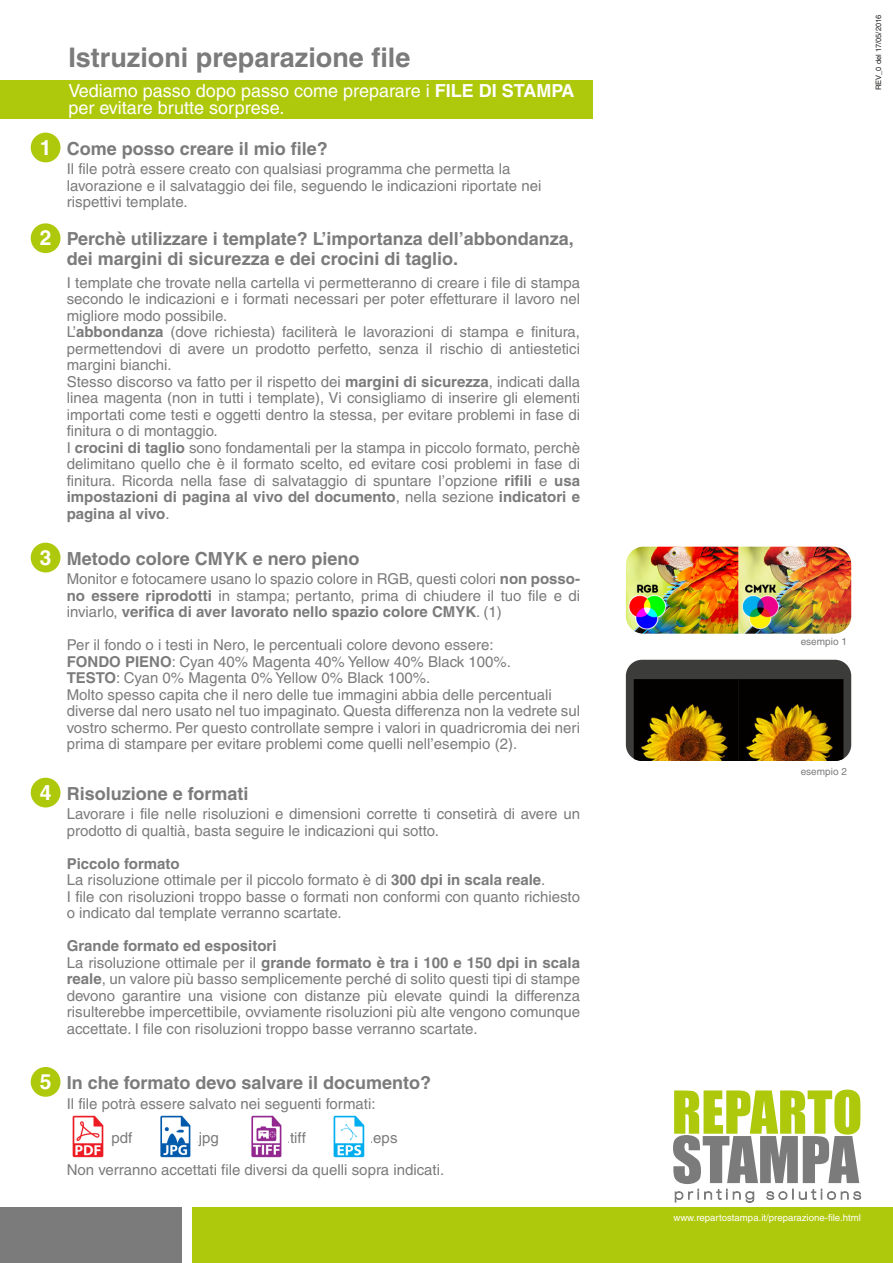
<style>
.page{position:relative;width:893px;height:1263px;background:#fff}
.page>*{position:absolute;margin:0;border:0;box-sizing:border-box;transform-origin:0 0}
.t1{font:700 27px "Helvetica";color:#7c7b7b}
.t2{font:700 21px "Helvetica";color:#fff}
.t3{font:700 18px/19.5px "Helvetica";color:#7c7b7b}
.t4{font:18px/16.5px "Helvetica";color:#fff}
.t5{font:15px/16.5px "Helvetica";color:#7c7b7b}
.t6{font:10.05px "Helvetica";color:#7c7b7b}
.t7{font:9.6px "Helvetica";color:#fff}
.t8{font:7.5px "Helvetica";color:#1d1d1b}
.s1{font-weight:700}
.s2{font-size:21px;color:#fff}
</style>
<div class="page">
<div style="left:0;top:80px;width:592px;height:38px;background:#aec90b"></div>
<div style="left:192px;top:1208px;width:701px;height:55px;background:#aec90b"></div>
<div style="left:0;top:1208px;width:182px;height:55px;background:#7c7b7b"></div>
<div style="left:31px;top:133px;width:29px;height:29px;background:#aec90b;border-radius:50%"></div>
<div style="left:31px;top:223px;width:29px;height:30px;background:#aec90b;border-radius:50%"></div>
<div style="left:31px;top:1067px;width:29px;height:30px;background:#aec90b;border-radius:50%"></div>
<img style="left:251px;top:1115px;width:31px;height:42px">
<img style="left:333px;top:1115px;width:32px;height:42px">
<img style="left:160px;top:1115px;width:31px;height:42px">
<img style="left:72px;top:1115px;width:32px;height:42px">
<div style="left:31px;top:543px;width:29px;height:29px;background:#aec90b;border-radius:50%"></div>
<div style="left:31px;top:778px;width:29px;height:29px;background:#aec90b;border-radius:50%"></div>
<img style="left:626px;top:547px;width:225px;height:87px">
<div style="left:626px;top:660px;width:225px;height:101px;background:#3c3c3b;border-radius:16px"></div>
<img style="left:634px;top:679px;width:209px;height:82px">
<svg style="left:673px;top:1089px;width:188px;height:113px"></svg>
<h1 class="t1" style="left:68px;top:41px;width:344px">Istruzioni preparazione file</h1>
<p class="t4" style="left:68px;top:83px;width:508px">Vediamo passo dopo passo come preparare i <span class="s1">FILE DI STAMPA </span>per evitare brutte sorprese.</p>
<p class="t3" style="left:40px;top:138px;width:290px"><span class="s2">1</span> Come posso creare il mio file?</p>
<p class="t5" style="left:67px;top:161px;width:476px">Il file potrà essere creato con qualsiasi programma che permetta la lavorazione e il salvataggio dei file, seguendo le indicazioni riportate nei rispettivi template.</p>
<p class="t3" style="left:67px;top:229px;width:508px">Perchè utilizzare i template? L’importanza dell’abbondanza, dei margini di sicurezza e dei crocini di taglio.</p>
<h2 class="t2" style="left:40px;top:225px;width:13px">2</h2>
<p class="t5" style="left:67px;top:274px;width:515px">I template che trovate nella cartella vi permetteranno di creare i file di stampa secondo le indicazioni e i formati necessari per poter effetturare il lavoro nel migliore modo possibile.<br>L’<span class="s1">abbondanza</span> (dove richiesta) faciliterà le lavorazioni di stampa e finitura, permettendovi di avere un prodotto perfetto, senza il rischio di antiestetici margini bianchi.<br>Stesso discorso va fatto per il rispetto dei <span class="s1">margini di sicurezza</span>, indicati dalla linea magenta (non in tutti i template), Vi consigliamo di inserire gli elementi importati come testi e oggetti dentro la stessa, per evitare problemi in fase di finitura o di montaggio.<br>I <span class="s1">crocini di taglio</span> sono fondamentali per la stampa in piccolo formato, perchè delimitano quello che è il formato scelto, ed evitare cosi problemi in fase di finitura. Ricorda nella fase di salvataggio di spuntare l’opzione <span class="s1">rifili</span> e <span class="s1">usa impostazioni di pagina al vivo del documento</span>, nella sezione <span class="s1">indicatori e pagina al vivo</span>.</p>
<p class="t3" style="left:40px;top:548px;width:321px"><span class="s2">3</span> Metodo colore CMYK e nero pieno</p>
<p class="t5" style="left:67px;top:571px;width:515px;text-align:justify">Monitor e fotocamere usano lo spazio colore in RGB, questi colori <span class="s1">non posso&shy;no essere riprodotti</span> in stampa; pertanto, prima di chiudere il tuo file e di inviarlo, <span class="s1">verifica di aver lavorato nello spazio colore CMYK</span>. (1)</p>
<p class="t5" style="left:67px;top:637px;width:515px">Per il fondo o i testi in Nero, le percentuali colore devono essere:<br><span class="s1">FONDO PIENO</span>: Cyan 40% Magenta 40% Yellow 40% Black 100%.<br><span class="s1">TESTO</span>: Cyan 0% Magenta 0% Yellow 0% Black 100%.<br>Molto spesso capita che il nero delle tue immagini abbia delle percentuali diverse dal nero usato nel tuo impaginato. Questa differenza non la vedrete sul vostro schermo. Per questo controllate sempre i valori in quadricromia dei neri prima di stampare per evitare problemi come quelli nell’esempio (2).</p>
<p class="t3" style="left:40px;top:783px;width:210px"><span class="s2">4</span> Risoluzione e formati</p>
<p class="t5" style="left:67px;top:806px;width:515px">Lavorare i file nelle risoluzioni e dimensioni corrette ti consetirà di avere un prodotto di qualtià, basta seguire le indicazioni qui sotto.</p>
<p class="t5" style="left:67px;top:855px;width:515px"><span class="s1">Piccolo formato<br></span>La risoluzione ottimale per il piccolo formato è di <span class="s1">300 dpi in scala reale</span>.<br>I file con risoluzioni troppo basse o formati non conformi con quanto richiesto o indicato dal template verranno scartate.</p>
<p class="t5" style="left:67px;top:938px;width:515px"><span class="s1">Grande formato ed espositori<br></span>La risoluzione ottimale per il <span class="s1">grande formato è tra i 100 e 150 dpi in scala reale</span>, un valore più basso semplicemente perché di solito questi tipi di stampe devono garantire una visione con distanze più elevate quindi la differenza risulterebbe impercettibile, ovviamente risoluzioni più alte vengono comunque accettate. I file con risoluzioni troppo basse verranno scartate.</p>
<p class="t3" style="left:40px;top:1072px;width:393px"><span class="s2">5</span> In che formato devo salvare il documento?</p>
<p class="t5" style="left:67px;top:1095px;width:310px">Il file potrà essere salvato nei seguenti formati:</p>
<p class="t5" style="left:107px;top:1129px;width:27px">.pdf</p>
<p class="t5" style="left:195px;top:1129px;width:26px">.jpg</p>
<p class="t5" style="left:286px;top:1129px;width:22px">.tiff</p>
<p class="t5" style="left:369px;top:1129px;width:30px">.eps</p>
<p class="t5" style="left:67px;top:1161px;width:379px">Non verranno accettati file diversi da quelli sopra indicati.</p>
<p class="t8" style="left:874px;top:90px;width:77px;rotate:-90deg">REV_0 del 17/05/2016</p>
<p class="t6" style="left:801px;top:636px;width:48px">esempio 1</p>
<p class="t6" style="left:801px;top:765px;width:48px">esempio 2</p>
<p class="t7" style="left:673px;top:1211px;width:189px">www.repartostampa.it/preparazione-file.html</p>
</div>
